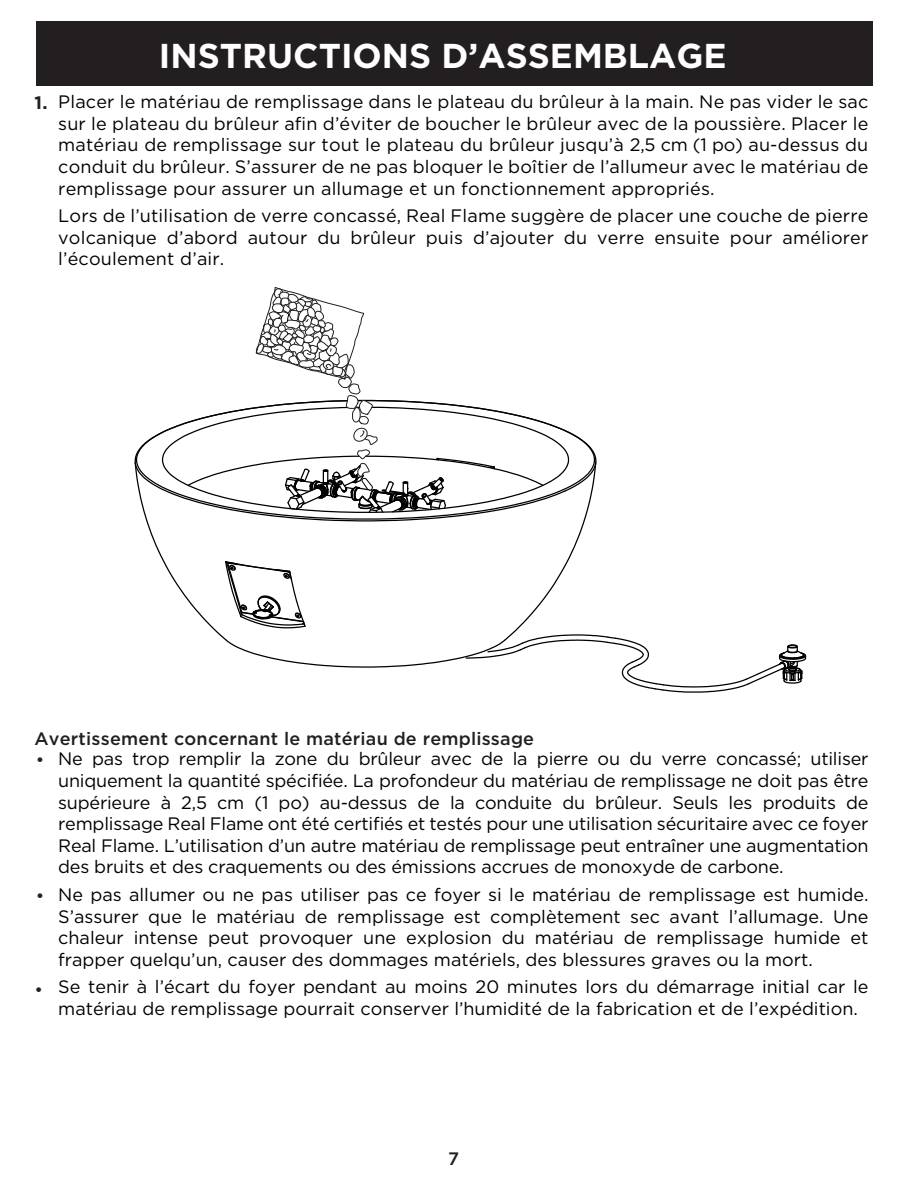
<style>
.page{position:relative;width:918px;height:1188px;background:#fff}
.page>*{position:absolute;margin:0;border:0;box-sizing:border-box;transform-origin:0 0}
.t1{font:700 34.5px "Gotham";color:#fff}
.t2{font:18px/21.6px "Gotham";color:#000;text-align:justify}
.t3{font:500 18px "Gotham";letter-spacing:.01em;color:#231f20}
.t4{font:18px "Gotham";color:#231f20}
.t5{font:700 18px "Gotham";color:#231f20}
</style>
<div class="page">
<div style="left:36px;top:21px;width:837px;height:65px;background:#231f20"></div>
<svg style="left:134px;top:287px;width:673px;height:406px"></svg>
<p class="t5" style="left:34px;top:91px;width:15px">1.</p>
<h1 class="t1" style="left:159px;top:33px;width:569px">INSTRUCTIONS D’ASSEMBLAGE</h1>
<p class="t2" style="left:58px;top:91px;width:812px">Placer le matériau de remplissage dans le plateau du brûleur à la main. Ne pas vider le sac sur le plateau du brûleur afin d’éviter de boucher le brûleur avec de la poussière. Placer le matériau de remplissage sur tout le plateau du brûleur jusqu’à 2,5 cm (1 po) au-dessus du conduit du brûleur. S’assurer de ne pas bloquer le boîtier de l’allumeur avec le matériau de remplissage pour assurer un allumage et un fonctionnement appropriés.</p>
<p class="t2" style="left:58px;top:205px;width:812px">Lors de l’utilisation de verre concassé, Real Flame suggère de placer une couche de pierre volcanique d’abord autour du brûleur puis d’ajouter du verre ensuite pour améliorer l’écoulement d’air.</p>
<p class="t3" style="left:34px;top:727px;width:501px">Avertissement concernant le matériau de remplissage</p>
<p class="t4" style="left:36px;top:748px;width:10px">•</p>
<p class="t2" style="left:58px;top:748px;width:812px">Ne pas trop remplir la zone du brûleur avec de la pierre ou du verre concassé; utiliser uniquement la quantité spécifiée. La profondeur du matériau de remplissage ne doit pas être supérieure à 2,5 cm (1 po) au-dessus de la conduite du brûleur. Seuls les produits de remplissage Real Flame ont été certifiés et testés pour une utilisation sécuritaire avec ce foyer Real Flame. L’utilisation d’un autre matériau de remplissage peut entraîner une augmentation des bruits et des craquements ou des émissions accrues de monoxyde de carbone.</p>
<p class="t2" style="left:58px;top:883px;width:812px">Ne pas allumer ou ne pas utiliser pas ce foyer si le matériau de remplissage est humide.<br>S’assurer que le matériau de remplissage est complètement sec avant l’allumage. Une chaleur intense peut provoquer une explosion du matériau de remplissage humide et frapper quelqu’un, causer des dommages matériels, des blessures graves ou la mort.</p>
<p class="t2" style="left:58px;top:976px;width:812px">Se tenir à l’écart du foyer pendant au moins 20 minutes lors du démarrage initial car le matériau de remplissage pourrait conserver l’humidité de la fabrication et de l’expédition.</p>
<p class="t4" style="left:36px;top:884px;width:10px">•</p>
<p class="t4" style="left:34px;top:978px;width:10px">•</p>
<p class="t3" style="left:448px;top:1147px;width:12px">7</p>
</div>
